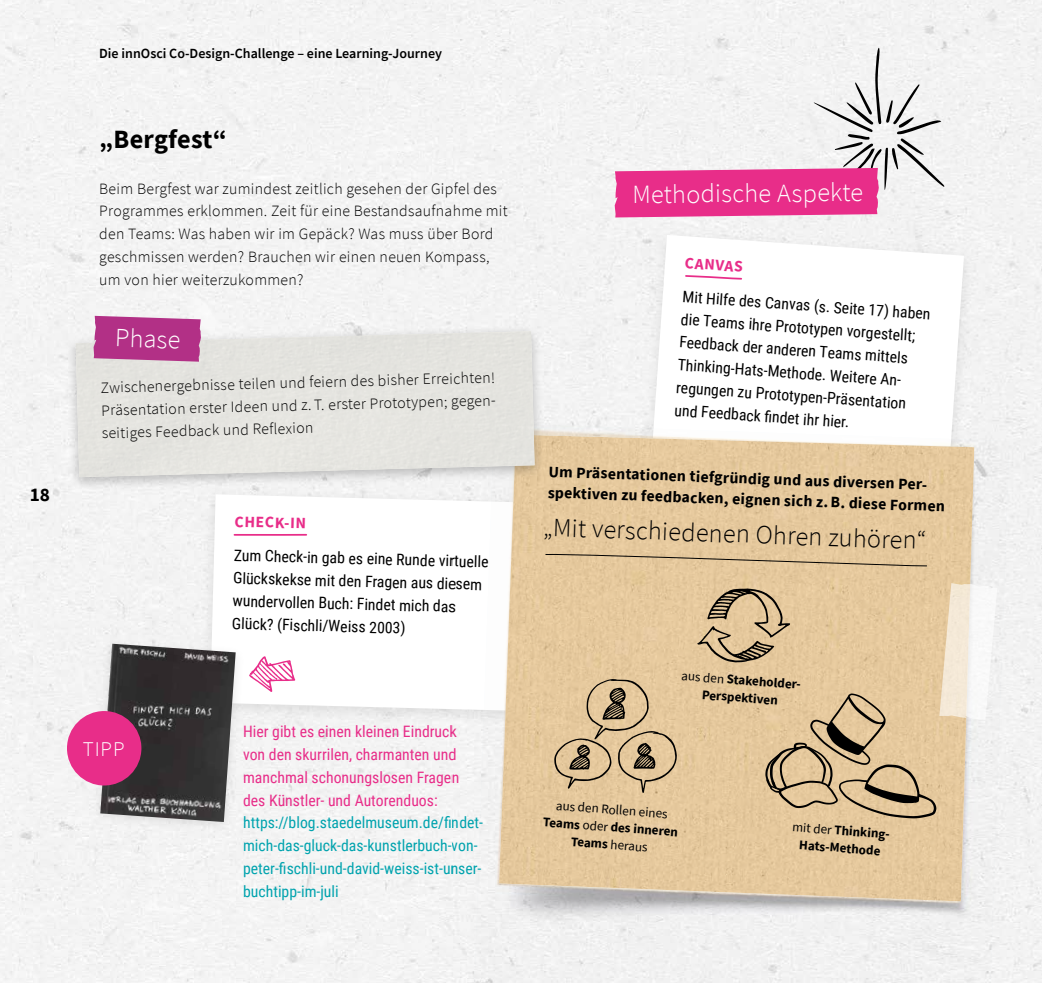
<style>
.page{position:relative;width:1042px;height:983px;background:#fff}
.page>*{position:absolute;margin:0;border:0;box-sizing:border-box;transform-origin:0 0}
.t1{font:300 26.25px "Source Sans Pro";color:#000}
.t2{font:300 26.25px "Source Sans Pro";color:#fff}
.t3{font:700 26.25px "Source Sans Pro";letter-spacing:.01em;color:#000}
.t4{font:300 21px "Source Sans Pro";color:#fff}
.t5{font:700 19.25px "Source Sans Pro";color:#000}
.t6{font:300 15.75px/22.8px "Source Sans Pro";letter-spacing:.02em;color:#000}
.t7{font:15.75px/22.8px "Roboto Condensed";color:#000}
.t8{font:15.75px/22.8px "Roboto Condensed";color:#00a3ae}
.t9{font:15.75px/22.8px "Roboto Condensed";color:#e82d89}
.t10{font:700 15.75px/21px "Source Sans Pro";color:#000}
.t11{font:700 15.75px "Source Sans Pro";color:#e82d89}
.t12{font:600 14px "Source Sans Pro";color:#000}
.t13{font:700 13.12px/17.3px "Source Sans Pro";color:#000;text-align:center}
.t14{font:13.12px/17.5px "Source Sans Pro";color:#000;text-align:center}
.s1{font-weight:400}
.s2{font-weight:700}
</style>
<div class="page">
<div style="left:0;top:0;width:1042px;height:982px;background:#f3f3f3"></div>
<div style="left:197px;top:485px;width:328px;height:241px;background:#f1f1f1"></div>
<div style="left:210px;top:494px;width:264px;height:216px;background:#fff"></div>
<svg style="left:233px;top:533px;width:75px;height:3px"></svg>
<div style="left:90px;top:636px;width:156px;height:199px;background:#f3f3f3"></div>
<img style="left:100px;top:643px;width:136px;height:178px">
<div style="left:67px;top:710px;width:74px;height:75px;background:#e82d89;border-radius:50%"></div>
<svg style="left:249px;top:656px;width:46px;height:36px"></svg>
<div style="left:640px;top:227px;width:336px;height:252px;background:#f2f2f2"></div>
<svg style="left:652px;top:235px;width:312px;height:188px;fill:#fff"></svg>
<svg style="left:684px;top:274px;width:59px;height:6px"></svg>
<img style="left:474px;top:423px;width:535px;height:559px">
<img style="left:499px;top:434px;width:475px;height:467px">
<svg style="left:554px;top:678px;width:123px;height:114px;background:#c8af89"></svg>
<svg style="left:545px;top:553px;width:382px;height:13px;background:#d3b890"></svg>
<svg style="left:697px;top:583px;width:300px;height:235px;background:#dac39f"></svg>
<div style="left:65px;top:324px;width:480px;height:167px;background:#000;opacity:.24"></div>
<div style="left:76px;top:331px;width:458px;height:146px;background:#e4e4df"></div>
<svg style="left:94px;top:316px;width:107px;height:45px;background:#b63e8d"></svg>
<svg style="left:615px;top:47px;width:330px;height:170px"></svg>
<p class="t5" style="left:30px;top:481px;width:22px">18</p>
<p class="t12" style="left:99px;top:44px;width:344px">Die innOsci Co-Design-Challenge – eine Learning-Journey</p>
<h1 class="t3" style="left:99px;top:121px;width:129px">„Bergfest“</h1>
<p class="t6" style="left:99px;top:177px;width:410px">Beim Bergfest war zumindest zeitlich gesehen der Gipfel des Programmes erklommen. Zeit für eine Bestandsaufnahme mit den Teams: Was haben wir im Gepäck? Was muss über Bord geschmissen werden? Brauchen wir einen neuen Kompass, um von hier weiterzukommen?</p>
<h1 class="t2" style="left:116px;top:321px;width:67px;rotate:2deg">Phase</h1>
<p class="t6" style="left:100px;top:378px;width:399px;rotate:-2deg">Zwischenergebnisse teilen und feiern des bisher Erreichten!<br>Präsentation erster Ideen und z. T. erster Prototypen; gegen&shy;seitiges Feedback und Reflexion</p>
<p class="t11" style="left:235px;top:510px;width:73px;rotate:2deg">CHECK-IN</p>
<p class="t7" style="left:234px;top:541px;width:256px;rotate:2deg">Zum Check-in gab es eine Runde virtuelle Glückskekse mit den Fragen aus diesem wundervollen Buch: Findet mich das Glück? (Fischli/Weiss 2003)</p>
<h2 class="t4" style="left:83px;top:736px;width:43px">TIPP</h2>
<p class="t9" style="left:243px;top:719px;width:217px">Hier gibt es einen kleinen Eindruck von den skurrilen, charmanten und manchmal schonungslosen Fragen des Künstler- und Autorenduos:</p>
<p class="t8" style="left:243px;top:810px;width:241px">https://blog.staedelmuseum.de/findet&shy;mich-das-gluck-das-kunstlerbuch-von&shy;peter-fischli-und-david-weiss-ist-unser&shy;buchtipp-im-juli</p>
<h1 class="t2" style="left:632px;top:179px;width:232px;rotate:-1deg">Methodische Aspekte</h1>
<p class="t11" style="left:686px;top:252px;width:60px;rotate:4deg">CANVAS</p>
<p class="t7" style="left:683px;top:284px;width:250px;rotate:4deg">Mit Hilfe des Canvas (s. Seite 17) haben die Teams ihre Prototypen vorgestellt; Feedback der anderen Teams mittels Thinking-Hats-Methode. Weitere An&shy;regungen zu Prototypen-Präsentation und Feedback fi ndet ihr hier.</p>
<p class="t10" style="left:549px;top:460px;width:399px;rotate:2deg">Um Präsentationen tiefgründig und aus -diversen Per&shy;spektiven zu feedbacken, eignen sich z. B. diese Formen</p>
<h1 class="t1" style="left:544px;top:511px;width:385px;rotate:2deg">„Mit verschiedenen Ohren zuhören“</h1>
<p class="t13" style="left:682px;top:667px;width:123px;rotate:4deg"><span class="s1">aus den</span> Stakeholder-<br>Perspektiven</p>
<p class="t14" style="left:545px;top:795px;width:137px;rotate:4deg">aus den Rollen eines<br><span class="s2">Teams</span> oder <span class="s2">des inneren<br>Teams</span> heraus</p>
<p class="t13" style="left:793px;top:818px;width:101px;rotate:4deg"><span class="s1">mit der</span> Thinking-<br>Hats-Methode</p>
</div>
